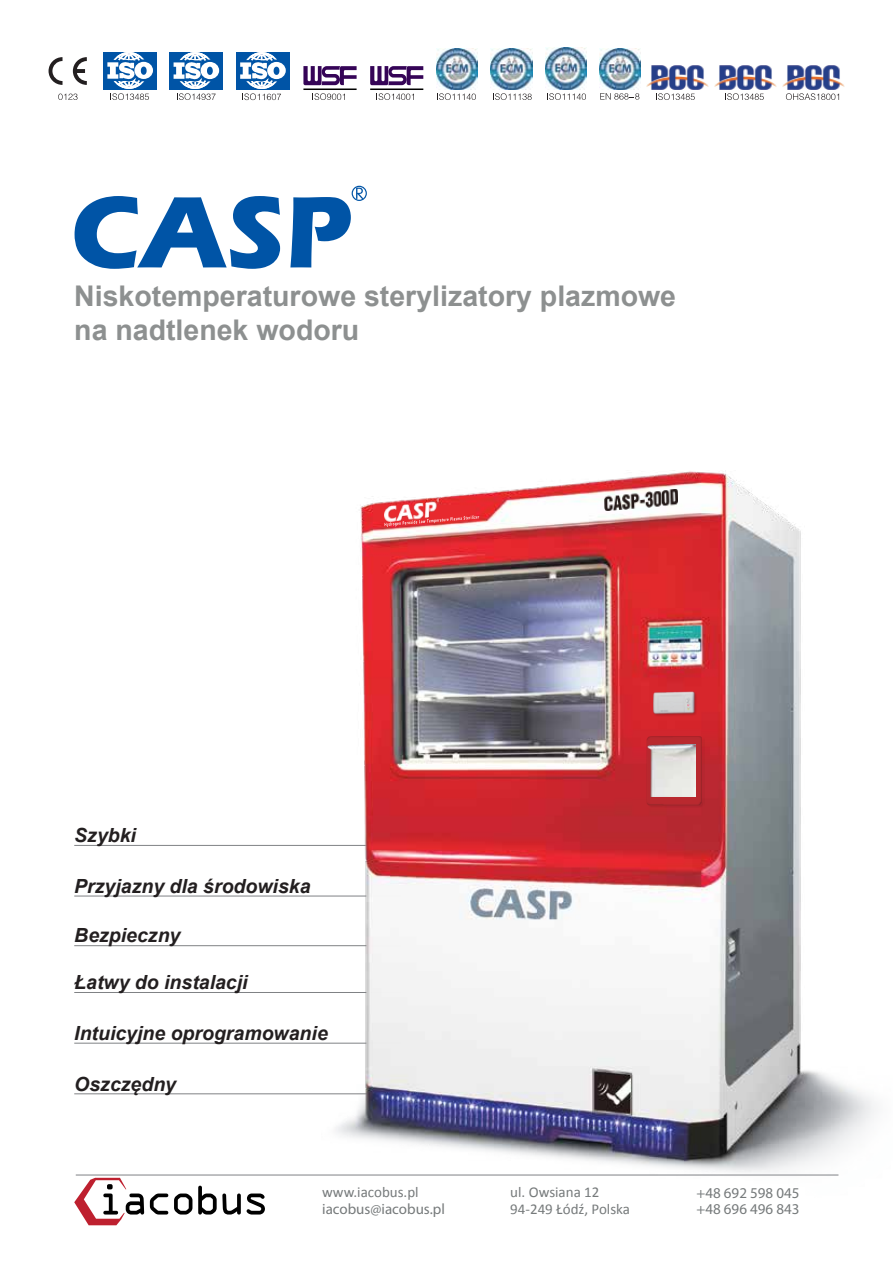
<style>
.page{position:relative;width:893px;height:1263px;background:#fff}
.page>*{position:absolute;margin:0;border:0;box-sizing:border-box;transform-origin:0 0}
.t1{font:700 28.5px/34.2px "Arial";color:#8d9090}
.t2{font:italic 700 19.5px "Arial";color:#231f20}
.t3{font:15px/16.5px "Calibri";color:#767a7b}
.t4{font:15px/16.5px "Myriad Pro";color:#767a7b}
</style>
<div class="page">
<hr style="left:74px;top:845px;width:327px;height:1px;background:#808285">
<hr style="left:74px;top:896px;width:327px;height:1px;background:#808285">
<hr style="left:74px;top:945px;width:327px;height:1px;background:#808285">
<hr style="left:74px;top:992px;width:327px;height:1px;background:#808285">
<hr style="left:74px;top:1043px;width:327px;height:1px;background:#808285">
<hr style="left:74px;top:1093px;width:327px;height:1px;background:#808285">
<hr style="left:76px;top:1175px;width:762px;height:1px;background:#808285">
<div style="left:352px;top:186px;width:15px;height:15px;border:1px solid #0054a6;border-radius:50%"></div>
<svg style="left:75px;top:196px;width:205px;height:73px"></svg>
<svg style="left:290px;top:188px;width:73px;height:79px"></svg>
<img style="left:322px;top:470px;width:555px;height:706px">
<img style="left:384px;top:499px;width:55px;height:22px">
<svg style="left:385px;top:515px;width:94px;height:12px"></svg>
<img style="left:604px;top:490px;width:74px;height:20px">
<img style="left:645px;top:734px;width:59px;height:75px">
<img style="left:648px;top:744px;width:48px;height:53px">
<img style="left:653px;top:691px;width:44px;height:27px">
<svg style="left:49px;top:57px;width:38px;height:28px"></svg>
<svg style="left:370px;top:66px;width:53px;height:19px"></svg>
<hr style="left:370px;top:88px;width:53px;height:2px;background:#000">
<div style="left:169px;top:52px;width:54px;height:38px;background:#0054a6"></div>
<div style="left:183px;top:52px;width:24px;height:9px;border:2px solid #fff;border-radius:50%"></div>
<div style="left:189px;top:52px;width:12px;height:4px;border:2px solid #fff;border-radius:50%"></div>
<svg style="left:303px;top:66px;width:54px;height:19px"></svg>
<hr style="left:303px;top:88px;width:54px;height:2px;background:#000">
<img style="left:782px;top:65px;width:62px;height:24px">
<img style="left:647px;top:65px;width:62px;height:24px">
<img style="left:714px;top:65px;width:62px;height:24px">
<img style="left:491px;top:48px;width:41px;height:41px">
<img style="left:545px;top:48px;width:42px;height:41px">
<img style="left:436px;top:48px;width:41px;height:41px">
<svg style="left:173px;top:53px;width:47px;height:47px"></svg>
<div style="left:236px;top:52px;width:53px;height:38px;background:#0054a6"></div>
<div style="left:250px;top:52px;width:23px;height:9px;border:2px solid #fff;border-radius:50%"></div>
<div style="left:256px;top:52px;width:12px;height:4px;border:2px solid #fff;border-radius:50%"></div>
<svg style="left:314px;top:93px;width:31px;height:7px"></svg>
<svg style="left:378px;top:93px;width:36px;height:7px"></svg>
<svg style="left:437px;top:93px;width:39px;height:7px"></svg>
<svg style="left:547px;top:93px;width:39px;height:7px"></svg>
<img style="left:599px;top:48px;width:41px;height:41px">
<svg style="left:656px;top:93px;width:39px;height:7px"></svg>
<svg style="left:725px;top:93px;width:39px;height:7px"></svg>
<svg style="left:786px;top:93px;width:53px;height:7px"></svg>
<svg style="left:493px;top:93px;width:39px;height:7px"></svg>
<div style="left:103px;top:52px;width:54px;height:38px;background:#0054a6"></div>
<div style="left:117px;top:52px;width:24px;height:9px;border:2px solid #fff;border-radius:50%"></div>
<div style="left:123px;top:52px;width:12px;height:4px;border:2px solid #fff;border-radius:50%"></div>
<svg style="left:107px;top:53px;width:46px;height:47px"></svg>
<svg style="left:58px;top:94px;width:20px;height:6px"></svg>
<svg style="left:600px;top:93px;width:39px;height:7px"></svg>
<svg style="left:240px;top:53px;width:50px;height:47px"></svg>
<svg style="left:74px;top:1178px;width:70px;height:47px"></svg>
<svg style="left:150px;top:1193px;width:18px;height:21px"></svg>
<svg style="left:174px;top:1193px;width:18px;height:21px"></svg>
<svg style="left:198px;top:1186px;width:43px;height:28px"></svg>
<svg style="left:247px;top:1193px;width:18px;height:21px"></svg>
<h1 class="t1" style="left:74px;top:280px;width:603px">Niskotemperaturowe sterylizatory plazmowe na nadtlenek wodoru</h1>
<p class="t2" style="left:74px;top:822px;width:63px">Szybki</p>
<p class="t2" style="left:74px;top:873px;width:238px">Przyjazny dla środowiska</p>
<p class="t2" style="left:74px;top:922px;width:108px">Bezpieczny</p>
<p class="t2" style="left:74px;top:969px;width:175px">Łatwy do instalacji</p>
<p class="t2" style="left:74px;top:1020px;width:255px">Intuicyjne oprogramowanie</p>
<p class="t2" style="left:74px;top:1071px;width:103px">Oszczędny</p>
<p class="t3" style="left:322px;top:1184px;width:98px">www.iacobus.pl</p>
<p class="t4" style="left:322px;top:1200px;width:124px">iacobus@iacobus.pl</p>
<p class="t3" style="left:510px;top:1184px;width:121px">ul. Owsiana 12<br>94-249 Łódź, Polska</p>
<p class="t4" style="left:696px;top:1184px;width:105px">+48 692 598 045 +48 696 496 843</p>
</div>
